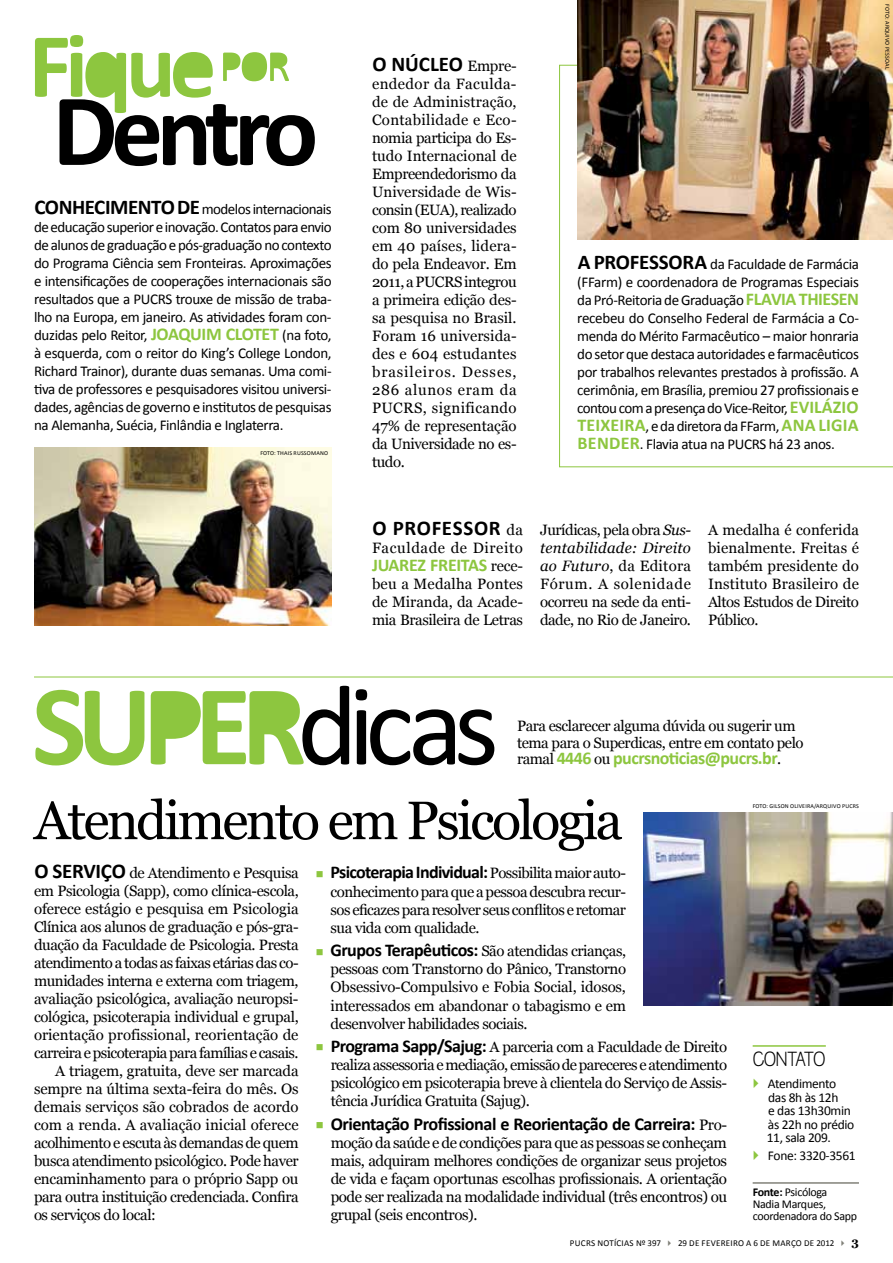
<style>
.page{position:relative;width:893px;height:1263px;background:#fff}
.page>*{position:absolute;margin:0;border:0;box-sizing:border-box;transform-origin:0 0}
.t1{font:54px "Georgia";letter-spacing:-.05em;color:#000}
.t2{font:700 21px "Calibri";letter-spacing:.02em;color:#000}
.t3{font:700 18.15px "Calibri";letter-spacing:-.025em;color:#000}
.t4{font:700 18px "Calibri";letter-spacing:-.03em;color:#8dc63f}
.t5{font:700 18px "Calibri";letter-spacing:-.04em;color:#000}
.t6{font:18px "Jolly";letter-spacing:-.04em;color:#000}
.t7{font:15.15px/18px "Georgia";letter-spacing:-.03em;color:#000;text-align:justify}
.t8{font:15px/18px "Georgia";letter-spacing:-.03em;color:#000;text-align:justify}
.t9{font:15px/18px "Calibri";letter-spacing:-.025em;color:#000}
.t10{font:15px "Georgia";color:#000}
.t11{font:15px "Georgia";letter-spacing:-.005em;color:#000}
.t12{font:15px "Georgia";letter-spacing:-.01em;color:#000}
.t13{font:15px "Georgia";letter-spacing:.04em;color:#000}
.t14{font:13.5px/13.5px "Calibri";letter-spacing:-.025em;color:#000}
.t15{font:12px/12px "Calibri";letter-spacing:-.025em;color:#000}
.t16{font:9px "Calibri";letter-spacing:.03em;color:#000}
.t17{font:6px "Calibri";letter-spacing:.03em;color:#000}
.s1{font-weight:700;font-size:21px}
.s2{font-weight:700;font-size:18px;color:#8dc63f}
.s3{font-family:"Georgia";font-weight:400;font-size:15px}
.s4{font-family:"Georgia";font-weight:400;font-size:15px;color:#000}
.s5{font-style:italic}
.s6{font-family:"Calibri";font-weight:700;font-size:21px}
.s7{color:#8dc63f}
.s8{font-family:"Calibri";font-weight:700;font-size:18px}
.s9{font-size:15.15px}
.s10{font-family:"Georgia";font-weight:400;font-size:15.15px}
.s11{font-weight:700}
.s12{color:#818179}
.s13{font-family:"Georgia";font-weight:700;font-size:12px}
</style>
<div class="page">
<svg style="left:559px;top:65px;width:334px;height:402px"></svg>
<hr style="left:34px;top:677px;width:859px;height:1px;background:#8dc63f">
<svg style="left:35px;top:35px;width:280px;height:131px"></svg>
<svg style="left:151px;top:686px;width:343px;height:79px"></svg>
<svg style="left:35px;top:690px;width:109px;height:75px"></svg>
<hr style="left:753px;top:1182px;width:106px;height:2px;background:#818179">
<hr style="left:753px;top:1045px;width:73px;height:2px;background:#8dc63f">
<img style="left:643px;top:812px;width:250px;height:194px">
<img style="left:577px;top:0;width:316px;height:240px">
<img style="left:34px;top:448px;width:298px;height:178px">
<p class="t9" style="left:34px;top:200px;width:299px;text-align:justify"><span class="s1">Conhecimento de</span> modelos internacionais de educação superior e inovação. Contatos para envio de alunos de graduação e pós-graduação no contexto do Programa Ciência sem Fronteiras. Aproximações e intensificações de cooperações internacionais são resultados que a PUCRS trouxe de missão de traba&shy;lho na Europa, em janeiro. As atividades foram con&shy;duzidas pelo Reitor, <span class="s2">JOAQUIM CLOTET</span> (na foto, à esquerda, com o reitor do King’s College London, Richard Trainor), durante duas semanas. Uma comi&shy;tiva de professores e pesquisadores visitou universi&shy;dades, agências de governo e institutos de pesquisas na Alemanha, Suécia, Finlândia e Inglaterra.</p>
<p class="t17" style="left:260px;top:450px;width:5px">Foto</p>
<p class="t17" style="left:274px;top:450px;width:47px">: Thais Russomano</p>
<h2 class="t2" style="left:372px;top:51px;width:146px">O Núcleo <span class="s3">Empre-</span></h2>
<p class="t8" style="left:372px;top:75px;width:146px">endedor da Faculda&shy;de de Administração, Contabilidade e Eco&shy;nomia participa do Es&shy;tudo Internacional de Empreendedorismo da Universidade de Wis&shy;consin (EUA), realizado com 80 universidades em 40 países, lidera&shy;do pela Endeavor. Em 2011, a PUCRS integrou a primeira edição des&shy;sa pesquisa no Brasil.<br>Foram 16 universida&shy;des e 604 estudantes brasileiros. Desses, 286 alunos eram da PUCRS, significando 47% de representação da Universidade no es&shy;tudo.</p>
<p class="t9" style="left:577px;top:255px;width:283px"><span class="s1">A professora</span> da Faculdade de Farmácia (FFarm) e coordenadora de Programas Especiais da Pró-Reitoria de Graduação <span class="s2">FLaVIA THIESEN </span>recebeu do Conselho Federal de Farmácia a Co&shy;menda do Mérito Farmacêutico – maior honraria do setor que destaca autoridades e farmacêuticos por trabalhos relevantes prestados à profissão. A cerimônia, em Brasília, premiou 27 profissionais e contou com a presença do Vice-Reitor, <span class="s2">Evilázio Te ixeira</span>, e da diretora da FFarm, <span class="s2">Ana Lig ia Ben der</span>. Flavia atua na PUCRS há 23 anos.</p>
<h2 class="t2" style="left:372px;top:515px;width:152px">O professor <span class="s3">da</span></h2>
<p class="t13" style="left:372px;top:539px;width:152px">Faculdade de Direito</p>
<p class="t4" style="left:372px;top:554px;width:152px">JUAREZ FREITAS <span class="s4">rece-</span></p>
<p class="t8" style="left:372px;top:575px;width:152px">beu a Medalha Pontes de Miranda, da Acade&shy;mia Brasileira de Letras</p>
<p class="t8" style="left:540px;top:521px;width:152px">Jurídicas, pela obra <span class="s5">Sus&shy;tentabilidade: Direito ao Futuro</span>, da Editora Fórum. A solenidade ocorreu na sede da enti&shy;dade, no Rio de Janeiro.</p>
<p class="t8" style="left:708px;top:521px;width:152px">A medalha é conferida bienalmente. Freitas é também presidente do Instituto Brasileiro de Altos Estudos de Direito Público.</p>
<p class="t17" style="left:891px;top:4px;width:66px;rotate:90deg">Foto: Arquivo Pessoal</p>
<p class="t8" style="left:517px;top:718px;width:288px;line-height:16.5px">Para esclarecer alguma dúvida ou sugerir um tema para o Superdicas, entre em contato pelo</p>
<p class="t4" style="left:517px;top:747px;width:266px"><span class="s4">ramal</span> 4446 <span class="s4">ou</span> pucrsnoticias@pucrs.br<span class="s4">.</span></p>
<h1 class="t1" style="left:34px;top:788px;width:590px">Atendimento em Psicologia</h1>
<p class="t8" style="left:34px;top:864px;width:266px"><span class="s6">O Serviço</span> de Atendimento e Pesquisa</p>
<p class="t8" style="left:34px;top:882px;width:266px">em Psicologia (Sapp), como clínica-escola,</p>
<p class="t11" style="left:34px;top:900px;width:266px">oferece estágio e pesquisa em Psicologia</p>
<p class="t8" style="left:34px;top:918px;width:266px">Clínica aos alunos de graduação e pós-gra-</p>
<p class="t8" style="left:34px;top:936px;width:266px">duação da Faculdade de Psicologia. Presta</p>
<p class="t8" style="left:34px;top:954px;width:266px">atendimento a todas as faixas etárias das co-</p>
<p class="t8" style="left:34px;top:972px;width:266px">munidades interna e externa com triagem,</p>
<p class="t8" style="left:34px;top:990px;width:266px">avaliação psicológica, avaliação neuropsi-</p>
<p class="t8" style="left:34px;top:1008px;width:266px">cológica, psicoterapia individual e grupal,</p>
<p class="t10" style="left:34px;top:1026px;width:266px">orientação profissional, reorientação de</p>
<p class="t8" style="left:34px;top:1044px;width:266px">carreira e psicoterapia para famílias e casais.</p>
<p class="t8" style="left:55px;top:1062px;width:245px">A triagem, gratuita, deve ser marcada</p>
<p class="t12" style="left:34px;top:1080px;width:266px">sempre na última sexta-feira do mês. Os</p>
<p class="t10" style="left:34px;top:1098px;width:266px">demais serviços são cobrados de acordo</p>
<p class="t10" style="left:34px;top:1116px;width:266px">com a renda. A avaliação inicial oferece</p>
<p class="t8" style="left:34px;top:1134px;width:266px">acolhimento e escuta às demandas de quem</p>
<p class="t8" style="left:34px;top:1152px;width:266px">busca atendimento psicológico. Pode haver</p>
<p class="t8" style="left:34px;top:1170px;width:266px">encaminhamento para o próprio Sapp ou</p>
<p class="t8" style="left:34px;top:1188px;width:266px">para outra instituição credenciada. Confira</p>
<p class="t8" style="left:34px;top:1206px;width:123px">os serviços do local:</p>
<p class="t5" style="left:316px;top:861px;width:312px"><span class="s7">■</span> Psicoterapia Individual: <span class="s3">Possibilita maior auto-</span></p>
<p class="t8" style="left:331px;top:883px;width:297px">conhecimento para que a pessoa descubra recur&shy;sos eficazes para resolver seus conflitos e retomar sua vida com qualidade.</p>
<p class="t8" style="left:331px;top:942px;width:297px;text-indent:-15px"><span class="s7">■</span> <span class="s8">Grupos Terapêuticos:</span> São atendidas crianças, pessoas com Transtorno do Pânico, Transtorno Obsessivo-Compulsivo e Fobia Social, idosos, interessados em abandonar o tabagismo e em desenvolver habilidades sociais.</p>
<p class="t8" style="left:331px;top:1038px;width:398px;text-indent:-15px"><span class="s7">■</span> <span class="s8">Programa Sapp/Sajug:</span> A parceria com a Faculdade de Direito realiza assessoria e mediação, emissão de pareceres e atendimento psicológico em psicoterapia breve à clientela do Serviço de Assis&shy;tência Jurídica Gra<span class="s9">tuita (Sajug).</span></p>
<p class="t3" style="left:316px;top:1112px;width:413px"><span class="s7">■</span> Orientação Profissional e Reorientação de Carreira: <span class="s10">Pro-</span></p>
<p class="t7" style="left:331px;top:1134px;width:398px">moção da saúde e de condições para que as pessoas se conheçam mais, adquiram melhores condições de organizar seus projetos de vida e façam oportunas escolhas profissionais. A orientação pode ser realizada na modalidade individual (três encontros) ou grupal (seis encontros).</p>
<p class="t17" style="left:753px;top:802px;width:108px">Foto: Gilson Oliveira/Arqu ivo PUCRS</p>
<p class="t6" style="left:753px;top:1047px;width:74px">CONTATO</p>
<p class="t14" style="left:767px;top:1077px;width:89px;text-indent:-18px"><span class="s7">✔</span> Atendimento das 8h às 12h<br>e das 13h30min às 22h no prédio<br>11, sala 209.</p>
<p class="t14" style="left:748px;top:1149px;width:109px"><span class="s7">✔</span> Fone: 3320-3561</p>
<p class="t15" style="left:753px;top:1186px;width:106px"><span class="s11">Fonte:</span> Psicóloga<br>Nadia Marques, coordenadora do Sapp</p>
<p class="t16" style="left:570px;top:1237px;width:290px">PUCRS notícias Nº 397 <span class="s12">✔</span> 29 de fevereiro a 6 de março de 2012 <span class="s12">✔</span> <span class="s13">3</span></p>
</div>
